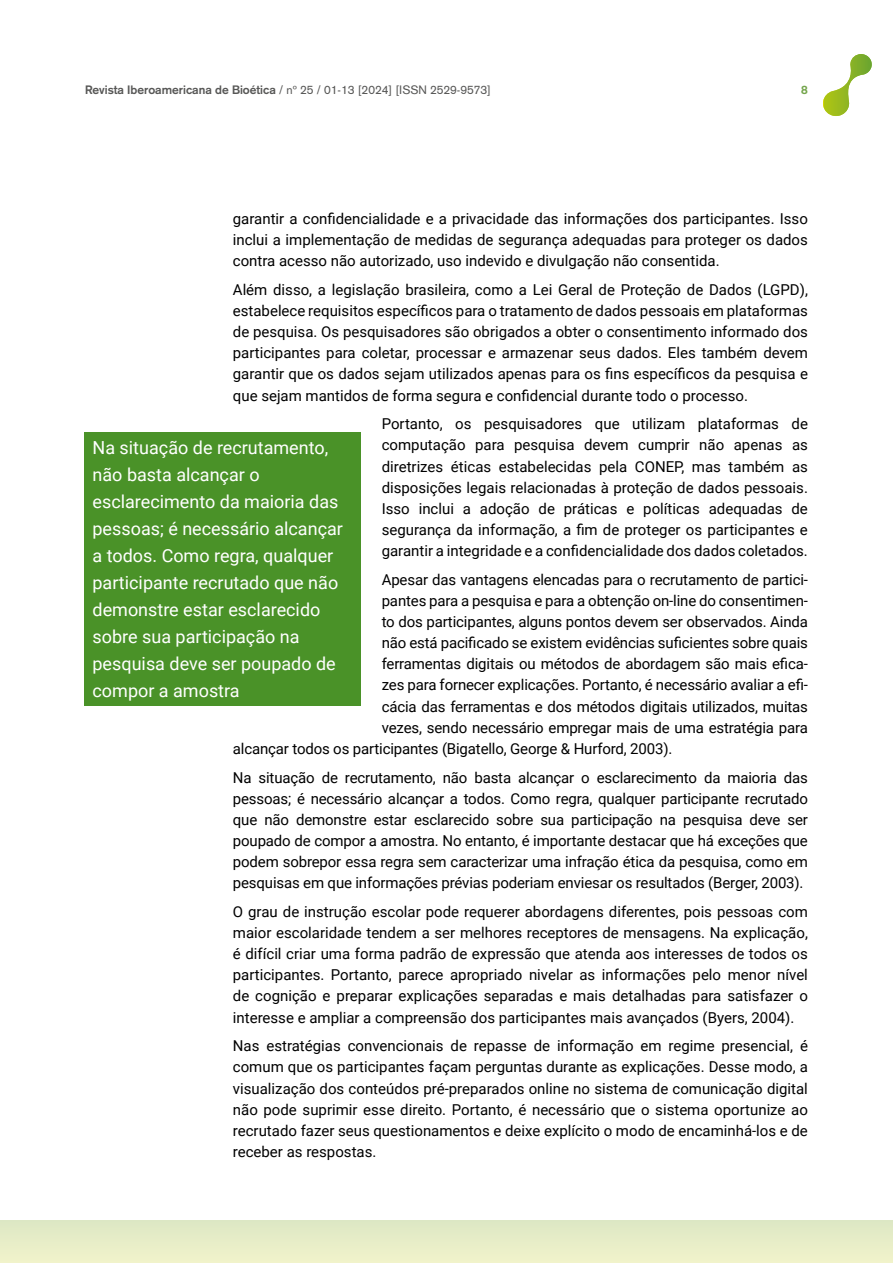
<style>
.page{position:relative;width:893px;height:1263px;background:#fff}
.page>*{position:absolute;margin:0;border:0;box-sizing:border-box;transform-origin:0 0}
.t1{font:18px/27px "Roboto";color:#fff}
.t2{font:15px/21.1px "Roboto";letter-spacing:-.01em;color:#000;text-align:justify}
.t3{font:12px "Akzidenz Grotesk";color:#575756}
.t4{font:700 12px "Akzidenz Grotesk";color:#74a54c}
.s1{font-weight:700}
</style>
<div class="page">
<div style="left:0;top:1220px;width:893px;height:43px;background:#e7edc8"></div>
<svg style="left:823px;top:54px;width:49px;height:62px"></svg>
<div style="left:84px;top:432px;width:276px;height:274px;background:#4a9228"></div>
<p class="t3" style="left:85px;top:83px;width:407px"><span class="s1">Revista Iberoamericana de Bioética</span> / nº 25 / 01-13 [2024] [ISSN 2529-9573]</p>
<p class="t4" style="left:801px;top:83px;width:8px">8</p>
<p class="t2" style="left:233px;top:207px;width:577px">garantir a confidencialidade e a privacidade das informações dos participantes. Isso inclui a implementação de medidas de segurança adequadas para proteger os dados contra acesso não autorizado, uso indevido e divulgação não consentida.</p>
<p class="t2" style="left:233px;top:278px;width:577px">Além disso, a legislação brasileira, como a Lei Geral de Proteção de Dados (LGPD), estabelece requisitos específicos para o tratamento de dados pessoais em plataformas de pesquisa. Os pesquisadores são obrigados a obter o consentimento informado dos participantes para coletar, processar e armazenar seus dados. Eles também devem garantir que os dados sejam utilizados apenas para os fins específicos da pesquisa e que sejam mantidos de forma segura e confidencial durante todo o processo.</p>
<p class="t2" style="left:382px;top:413px;width:428px">Portanto, os pesquisadores que utilizam plataformas de computação para pesquisa devem cumprir não apenas as diretrizes éticas estabelecidas pela CONEP, mas também as disposições legais relacionadas à proteção de dados pessoais.<br>Isso inclui a adoção de práticas e políticas adequadas de segurança da informação, a fim de proteger os participantes e garantir a integridade e a confidencialidade dos dados coletados.</p>
<p class="t2" style="left:382px;top:568px;width:428px">Apesar das vantagens elencadas para o recrutamento de partici-</p>
<p class="t2" style="left:382px;top:589px;width:428px">pantes para a pesquisa e para a obtenção on-line do consentimen-</p>
<p class="t2" style="left:382px;top:610px;width:428px">to dos participantes, alguns pontos devem ser observados. Ainda</p>
<p class="t2" style="left:382px;top:632px;width:428px">não está pacificado se existem evidências suficientes sobre quais</p>
<p class="t2" style="left:382px;top:653px;width:428px">ferramentas digitais ou métodos de abordagem são mais efica-</p>
<p class="t2" style="left:382px;top:674px;width:428px">zes para fornecer explicações. Portanto, é necessário avaliar a efi-</p>
<p class="t2" style="left:382px;top:695px;width:428px">cácia das ferramentas e dos métodos digitais utilizados, muitas</p>
<p class="t2" style="left:382px;top:716px;width:428px">vezes, sendo necessário empregar mais de uma estratégia para</p>
<p class="t2" style="left:233px;top:737px;width:441px">alcançar todos os participantes (Bigatello, George &amp; Hurford, 2003).</p>
<p class="t2" style="left:233px;top:766px;width:577px">Na situação de recrutamento, não basta alcançar o esclarecimento da maioria das pessoas; é necessário alcançar a todos. Como regra, qualquer participante recrutado que não demonstre estar esclarecido sobre sua participação na pesquisa deve ser poupado de compor a amostra. No entanto, é importante destacar que há exceções que podem sobrepor essa regra sem caracterizar uma infração ética da pesquisa, como em pesquisas em que informações prévias poderiam enviesar os resultados (Berger, 2003).</p>
<p class="t2" style="left:233px;top:900px;width:577px">O grau de instrução escolar pode requerer abordagens diferentes, pois pessoas com maior escolaridade tendem a ser melhores receptores de mensagens. Na explicação, é difícil criar uma forma padrão de expressão que atenda aos interesses de todos os participantes. Portanto, parece apropriado nivelar as informações pelo menor nível de cognição e preparar explicações separadas e mais detalhadas para satisfazer o interesse e ampliar a compreensão dos participantes mais avançados (Byers, 2004).</p>
<p class="t2" style="left:233px;top:1035px;width:577px">Nas estratégias convencionais de repasse de informação em regime presencial, é comum que os participantes façam perguntas durante as explicações. Desse modo, a visualização dos conteúdos pré-preparados online no sistema de comunicação digital não pode suprimir esse direito. Portanto, é necessário que o sistema oportunize ao recrutado fazer seus questionamentos e deixe explícito o modo de encaminhá-los e de receber as respostas.</p>
<p class="t1" style="left:93px;top:434px;width:252px">Na situação de recrutamento, não basta alcançar o esclarecimento da maioria das pessoas; é necessário alcançar a todos. Como regra, qualquer participante recrutado que não demonstre estar esclarecido sobre sua participação na pesquisa deve ser poupado de compor a amostra</p>
</div>
